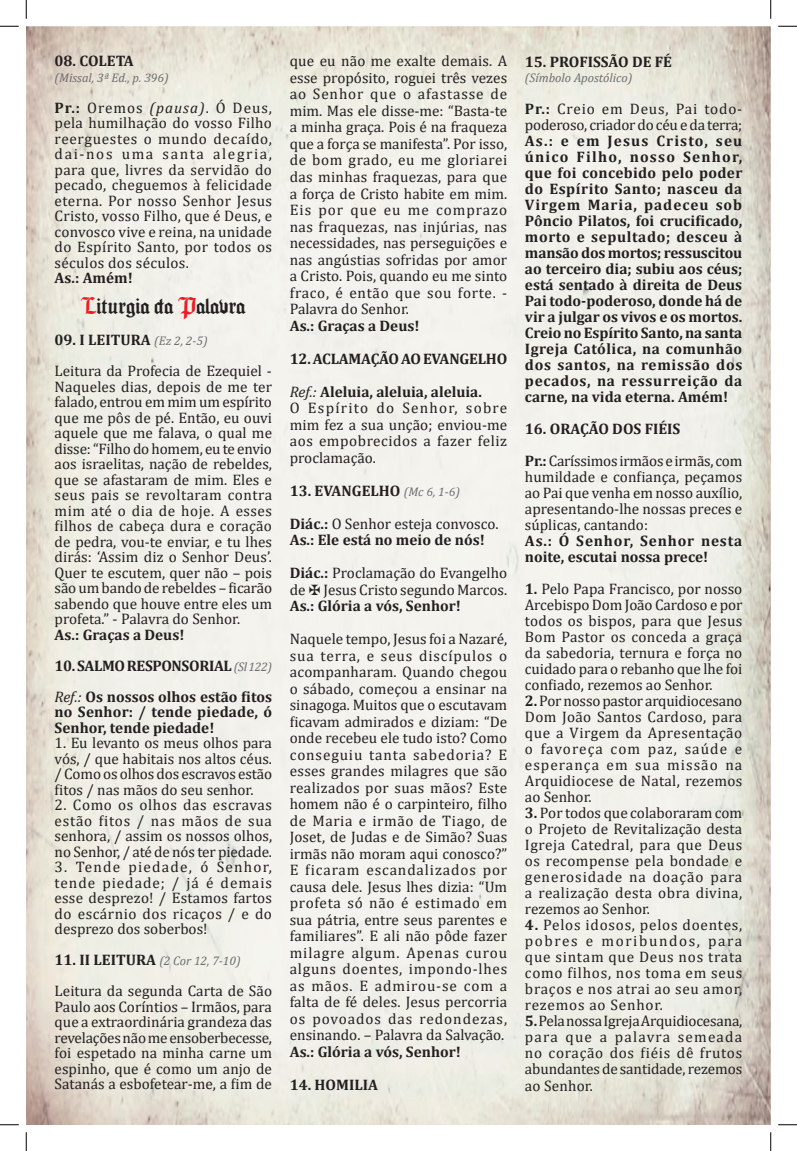
<style>
.page{position:relative;width:797px;height:1151px;background:#fff}
.page>*{position:absolute;margin:0;border:0;box-sizing:border-box;transform-origin:0 0}
.t1{font:20px "Seagramtfb";color:#231f20}
.t2{font:15.25px/16.5px "Cambria";color:#231f20;text-align:justify}
.t3{font:700 15.25px/16px "Cambria";color:#231f20}
.t4{font:italic 12.5px "Cambria";color:#6c6d70}
.s1{font-weight:700}
.s2{font-style:italic}
.s3{color:#ec1c24}
.s4{font-style:italic;font-size:12.5px;color:#6c6d70}
.s5{font-weight:400;font-style:italic;font-size:12.5px;color:#6c6d70}
.s6{font-weight:400;font-style:italic}
.s7{font-weight:700;font-style:normal;font-size:15.25px;color:#231f20}
.s8{font-weight:400}
</style>
<div class="page">
<img style="left:26px;top:26px;width:745px;height:1099px">
<svg style="left:0;top:25px;width:19px;height:2px"></svg>
<svg style="left:778px;top:25px;width:19px;height:2px"></svg>
<svg style="left:0;top:1124px;width:19px;height:1px"></svg>
<svg style="left:778px;top:1124px;width:19px;height:1px"></svg>
<svg style="left:25px;top:0;width:2px;height:19px"></svg>
<svg style="left:25px;top:1132px;width:2px;height:19px"></svg>
<svg style="left:770px;top:0;width:1px;height:19px"></svg>
<svg style="left:770px;top:1132px;width:1px;height:19px"></svg>
<p class="t3" style="left:55px;top:53px;width:81px">08. COLETA</p>
<p class="t4" style="left:55px;top:69px;width:116px">(Missal, 3ª Ed., p. 396)</p>
<p class="t2" style="left:55px;top:100px;width:219px;line-height:15.5px"><span class="s1">Pr.:</span> Oremos <span class="s2">(pausa)</span>. Ó Deus, pela humilhação do vosso Filho reerguestes o mundo decaído, dai-nos uma santa alegria, para que, livres da servidão do pecado, cheguemos à felicidade eterna. Por nosso Senhor Jesus Cristo, vosso Filho, que é Deus, e convosco vive e reina, na unidade do Espírito Santo, por todos os séculos dos séculos.</p>
<p class="t3" style="left:55px;top:270px;width:80px">As.: Amém!</p>
<h1 class="t1" style="left:81px;top:294px;width:166px"><span class="s3">L</span>iturgia da <span class="s3">P</span>alavra</h1>
<p class="t2" style="left:55px;top:324px;width:219px;line-height:31px"><span class="s1">09. I LEITURA</span> <span class="s4">(Ez 2, 2-5)<br></span>Leitura da Profecia de Ezequiel -</p>
<p class="t2" style="left:55px;top:379px;width:219px;line-height:15.5px">Naqueles dias, depois de me ter falado, entrou em mim um espírito que me pôs de pé. Então, eu ouvi aquele que me falava, o qual me disse: “Filho do homem, eu te envio aos israelitas, nação de rebeldes, que se afastaram de mim. Eles e seus pais se revoltaram contra mim até o dia de hoje. A esses filhos de cabeça dura e coração de pedra, vou-te enviar, e tu lhes dirás: ‘Assim diz o Senhor Deus’.<br>Quer te escutem, quer não – pois são um bando de rebeldes – ficarão sabendo que houve entre eles um profeta.” - Palavra do Senhor.</p>
<p class="t3" style="left:55px;top:626px;width:131px">As.: Graças a Deus!</p>
<p class="t3" style="left:55px;top:649px;width:219px;line-height:31.1px">10. SALMO RESPONSORIAL <span class="s5">(Sl 122)<br></span><span class="s6">Ref.:</span> Os nossos olhos estão fitos</p>
<p class="t3" style="left:55px;top:704px;width:219px;line-height:15.5px">no Senhor: / tende piedade, ó<br>Senhor, tende piedade!</p>
<p class="t2" style="left:55px;top:735px;width:219px;line-height:15.5px">1. Eu levanto os meus olhos para vós, / que habitais nos altos céus. / Como os olhos dos escravos estão fitos / nas mãos do seu senhor.</p>
<p class="t2" style="left:55px;top:797px;width:219px;line-height:15.5px">2. Como os olhos das escravas estão fitos / nas mãos de sua senhora, / assim os nossos olhos, no Senhor, / até de nós ter piedade.</p>
<p class="t2" style="left:55px;top:859px;width:219px;line-height:15.5px">3. Tende piedade, ó Senhor, tende piedade; / já é demais esse desprezo! / Estamos fartos do escárnio dos ricaços / e do desprezo dos soberbos!</p>
<p class="t4" style="left:55px;top:952px;width:188px"><span class="s7">11. II LEITURA</span> (2 Cor 12, 7-10)</p>
<p class="t2" style="left:55px;top:983px;width:219px;line-height:15.5px">Leitura da segunda Carta de São Paulo aos Coríntios – Irmãos, para que a extraordinária grandeza das revelações não me ensoberbecesse, foi espetado na minha carne um espinho, que é como um anjo de Satanás a esbofetear-me, a fim de</p>
<p class="t2" style="left:290px;top:53px;width:219px">que eu não me exalte demais. A esse propósito, roguei três vezes ao Senhor que o afastasse de mim. Mas ele disse-me: “Basta-te a minha graça. Pois é na fraqueza que a força se manifesta”. Por isso, de bom grado, eu me gloriarei das minhas fraquezas, para que a força de Cristo habite em mim.<br>Eis por que eu me comprazo nas fraquezas, nas injúrias, nas necessidades, nas perseguições e nas angústias sofridas por amor a Cristo. Pois, quando eu me sinto fraco, é então que sou forte. - Palavra do Senhor.</p>
<p class="t3" style="left:290px;top:317px;width:131px">As.: Graças a Deus!</p>
<p class="t3" style="left:290px;top:341px;width:219px;line-height:33px">12. ACLAMAÇÃO AO EVANGELHO<br><span class="s6">Ref.:</span> Aleluia, aleluia, aleluia.</p>
<p class="t2" style="left:290px;top:399px;width:219px">O Espírito do Senhor, sobre mim fez a sua unção; enviou-me aos empobrecidos a fazer feliz proclamação.</p>
<p class="t2" style="left:290px;top:474px;width:210px;line-height:33px"><span class="s1">13. EVANGELHO</span> <span class="s4">(Mc 6, 1-6)<br></span><span class="s1">Diác.:</span> O Senhor esteja convosco.</p>
<p class="t3" style="left:290px;top:523px;width:219px;line-height:33px">As.: Ele está no meio de nós!<br>Diác.: <span class="s8">Proclamação do Evangelho</span></p>
<p class="t2" style="left:290px;top:581px;width:219px">de ✠ Jesus Cristo segundo Marcos.</p>
<p class="t3" style="left:290px;top:597px;width:173px">As.: Glória a vós, Senhor!</p>
<p class="t2" style="left:290px;top:630px;width:219px">Naquele tempo, Jesus foi a Nazaré, sua terra, e seus discípulos o acompanharam. Quando chegou o sábado, começou a ensinar na sinagoga. Muitos que o escutavam ficavam admirados e diziam: “De onde recebeu ele tudo isto? Como conseguiu tanta sabedoria? E esses grandes milagres que são realizados por suas mãos? Este homem não é o carpinteiro, filho de Maria e irmão de Tiago, de Joset, de Judas e de Simão? Suas irmãs não moram aqui conosco?” E ficaram escandalizados por causa dele. Jesus lhes dizia: “Um profeta só não é estimado em sua pátria, entre seus parentes e familiares”. E ali não pôde fazer milagre algum. Apenas curou alguns doentes, impondo-lhes as mãos. E admirou-se com a falta de fé deles. Jesus percorria os povoados das redondezas, ensinando. – Palavra da Salvação.</p>
<p class="t3" style="left:290px;top:1043px;width:173px">As.: Glória a vós, Senhor!</p>
<p class="t3" style="left:290px;top:1076px;width:90px">14. HOMILIA</p>
<p class="t3" style="left:525px;top:53px;width:149px">15. PROFISSÃO DE FÉ</p>
<p class="t4" style="left:525px;top:69px;width:109px">(Símbolo Apostólico)</p>
<p class="t2" style="left:525px;top:101px;width:219px;line-height:16px"><span class="s1">Pr.:</span> Creio em Deus, Pai todo&shy;poderoso, criador do céu e da terra;</p>
<p class="t3" style="left:525px;top:133px;width:219px;text-align:justify">As.: e em Jesus Cristo, seu único Filho, nosso Senhor, que foi concebido pelo poder do Espírito Santo; nasceu da Virgem Maria, padeceu sob Pôncio Pilatos, foi crucificado, morto e sepultado; desceu à mansão dos mortos; ressuscitou ao terceiro dia; subiu aos céus; está sentado à direita de Deus Pai todo-poderoso, donde há de vir a julgar os vivos e os mortos.<br>Creio no Espírito Santo, na santa Igreja Católica, na comunhão dos santos, na remissão dos pecados, na ressurreição da carne, na vida eterna. Amém!</p>
<p class="t2" style="left:525px;top:413px;width:219px;line-height:32px"><span class="s1">16. ORAÇÃO DOS FIÉIS<br>Pr.:</span> Caríssimos irmãos e irmãs, com</p>
<p class="t2" style="left:525px;top:469px;width:219px;line-height:16px">humildade e confiança, peçamos ao Pai que venha em nosso auxílio, apresentando-lhe nossas preces e súplicas, cantando:</p>
<p class="t3" style="left:525px;top:533px;width:219px">As.: Ó Senhor, Senhor nesta noite, escutai nossa prece!</p>
<p class="t2" style="left:525px;top:581px;width:219px;line-height:16px"><span class="s1">1.</span> Pelo Papa Francisco, por nosso Arcebispo Dom João Cardoso e por todos os bispos, para que Jesus Bom Pastor os conceda a graça da sabedoria, ternura e força no cuidado para o rebanho que lhe foi confiado, rezemos ao Senhor.</p>
<p class="t2" style="left:525px;top:693px;width:219px;line-height:16px"><span class="s1">2.</span> Por nosso pastor arquidiocesano Dom João Santos Cardoso, para que a Virgem da Apresentação o favoreça com paz, saúde e esperança em sua missão na Arquidiocese de Natal, rezemos ao Senhor.</p>
<p class="t2" style="left:525px;top:805px;width:219px;line-height:16px"><span class="s1">3.</span> Por todos que colaboraram com o Projeto de Revitalização desta Igreja Catedral, para que Deus os recompense pela bondade e generosidade na doação para a realização desta obra divina, rezemos ao Senhor.</p>
<p class="t2" style="left:525px;top:917px;width:219px;line-height:16px"><span class="s1">4.</span> Pelos idosos, pelos doentes, pobres e moribundos, para que sintam que Deus nos trata como filhos, nos toma em seus braços e nos atrai ao seu amor, rezemos ao Senhor.</p>
<p class="t2" style="left:525px;top:1013px;width:219px;line-height:16px"><span class="s1">5.</span> Pela nossa Igreja Arquidiocesana, para que a palavra semeada no coração dos fiéis dê frutos abundantes de santidade, rezemos ao Senhor.</p>
</div>
